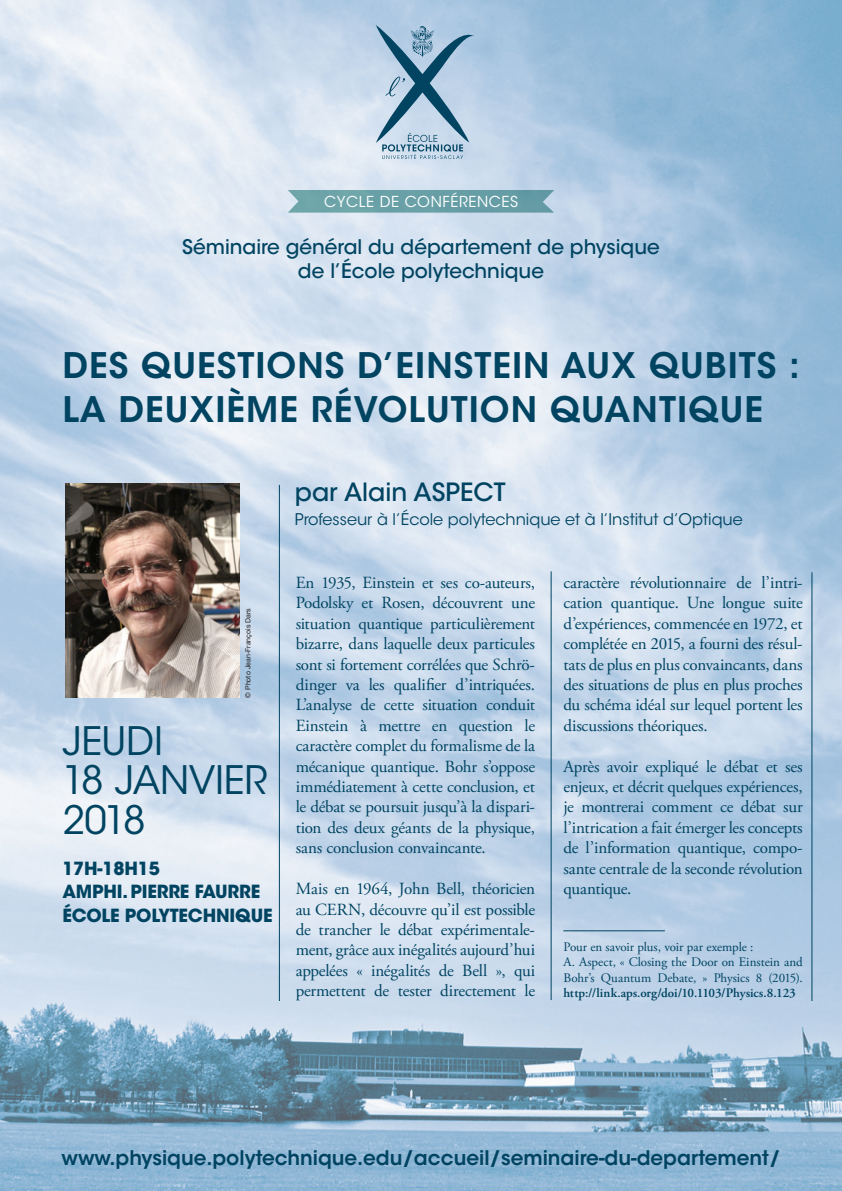
<style>
.page{position:relative;width:842px;height:1191px;background:#fff}
.page>*{position:absolute;margin:0;border:0;box-sizing:border-box;transform-origin:0 0}
.t1{font:39px/39.5px "ITC Avant Garde Std";letter-spacing:-.01em;color:#004462}
.t2{font:600 35px/44px "ITC Avant Garde Std";letter-spacing:.03em;color:#004462}
.t3{font:500 25px "ITC Avant Garde Std";color:#004462}
.t4{font:600 20px "ITC Avant Garde Std";color:#004462}
.t5{font:500 20px/24px "ITC Avant Garde Std";color:#004462;text-align:center}
.t6{font:700 18px/23.6px "ITC Avant Garde Std";letter-spacing:-.01em;color:#004462}
.t7{font:17px/20.4px "Adobe Garamond Pro";letter-spacing:-.02em;color:#004462;text-align:justify}
.t8{font:16px "ITC Avant Garde Std";color:#004462}
.t9{font:15px "ITC Avant Garde Std";letter-spacing:.04em;color:#fff}
.t10{font:13px/15.6px "Adobe Garamond Pro";letter-spacing:-.005em;color:#004462}
.t11{font:600 13px "Adobe Garamond Pro";letter-spacing:-.005em;color:#004462}
.t12{font:7px "Helvetica Neue";color:#231f20}
</style>
<div class="page">
<img style="left:0;top:0;width:842px;height:1191px">
<svg style="left:288px;top:190px;width:266px;height:23px;background:#6ea3aa"></svg>
<img style="left:65px;top:484px;width:174px;height:213px">
<hr style="left:551px;top:571px;width:1px;height:429px;background:#004462">
<hr style="left:279px;top:485px;width:1px;height:516px;background:#004462">
<hr style="left:812px;top:572px;width:1px;height:429px;background:#004462">
<svg style="left:376px;top:25px;width:99px;height:134px;background:#97b5cb"></svg>
<hr style="left:563px;top:930px;width:102px;height:1px;background:#004462">
<p class="t9" style="left:324px;top:192px;width:196px">CYCLE DE CONFÉRENCES</p>
<p class="t5" style="left:182px;top:235px;width:479px">Séminaire général du département de physique de l’École polytechnique</p>
<h2 class="t2" style="left:62px;top:343px;width:739px">DES QUESTIONS D’EINSTEIN AUX QUBITS :<br>LA DEUXIÈME RÉVOLUTION QUANTIQUE</h2>
<p class="t12" style="left:244px;top:697px;width:91px;rotate:-90deg">© Photo Jean-François Dars</p>
<h1 class="t1" style="left:62px;top:721px;width:206px">JEUDI<br>18 JANVIER<br>2018</h1>
<p class="t6" style="left:62px;top:856px;width:212px">17H-18H15<br>AMPHI. PIERRE FAURRE<br>ÉCOLE POLYTECHNIQUE</p>
<h3 class="t3" style="left:295px;top:476px;width:212px">par Alain ASPECT</h3>
<p class="t8" style="left:295px;top:509px;width:450px">Professeur à l’École polytechnique et à l’Institut d’Optique</p>
<p class="t7" style="left:296px;top:573px;width:241px">En 1935, Einstein et ses co-auteurs, Podolsky et Rosen, découvrent une situation quantique particulièrement bizarre, dans laquelle deux particules sont si fortement corrélées que Schrö&shy;dinger va les qualifier d’intriquées.<br>L’analyse de cette situation conduit Einstein à mettre en question le caractère complet du formalisme de la mécanique quantique. Bohr s’oppose immédiatement à cette conclusion, et le débat se poursuit jusqu’à la dispari&shy;tion des deux géants de la physique, sans conclusion convaincante.</p>
<p class="t7" style="left:296px;top:879px;width:241px">Mais en 1964, John Bell, théoricien au CERN, découvre qu’il est possible de trancher le débat expérimentale&shy;ment, grâce aux inégalités aujourd’hui appelées « inégalités de Bell », qui permettent de tester directement le</p>
<p class="t7" style="left:563px;top:573px;width:241px">caractère révolutionnaire de l’intri&shy;cation quantique. Une longue suite d’expériences, commencée en 1972, et complétée en 2015, a fourni des résul&shy;tats de plus en plus convaincants, dans des situations de plus en plus proches du schéma idéal sur lequel portent les discussions théoriques.</p>
<p class="t7" style="left:563px;top:756px;width:241px">Après avoir expliqué le débat et ses enjeux, et décrit quelques expériences, je montrerai comment ce débat sur l’intrication a fait émerger les concepts de l’information quantique, compo&shy;sante centrale de la seconde révolution quantique.</p>
<p class="t10" style="left:563px;top:939px;width:241px">Pour en savoir plus, voir par exemple :<br>A. Aspect, « Closing the Door on Einstein and<br>Bohr’s Quantum Debate, » Physics 8 (2015).</p>
<p class="t11" style="left:563px;top:985px;width:234px">http://link.aps.org/doi/10.1103/Physics.8.123</p>
<p class="t4" style="left:61px;top:1144px;width:720px">www.physique.polytechnique.edu/accueil/seminaire-du-departement/</p>
</div>
